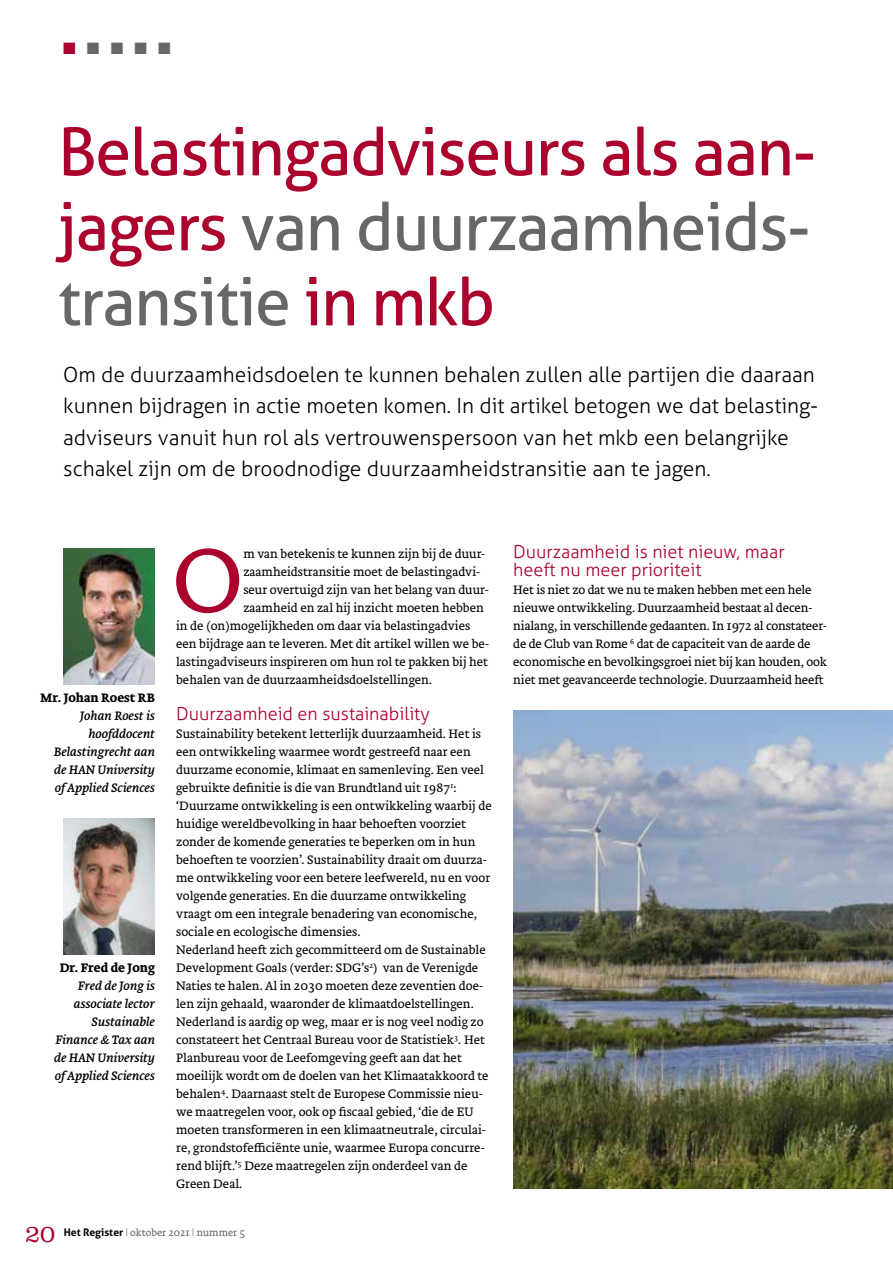
<style>
.page{position:relative;width:893px;height:1263px;background:#fff}
.page>*{position:absolute;margin:0;border:0;box-sizing:border-box;transform-origin:0 0}
.t1{font:300 94.05px "Brioni Text Std";color:#ab012d}
.t2{font:66px/75px "Aller";letter-spacing:-.02em;color:#ab012d;text-align:justify}
.t3{font:300 24.75px "Clarendon LT Std";color:#ab012d}
.t4{font:300 21px/31.5px "Aller";color:#000}
.t5{font:300 18px/18px "Aller";color:#ab012d}
.t6{font:16.5px "Zapf Dingbats";color:#ab012d}
.t7{font:300 12.75px/18px "Brioni Text Std";color:#000}
.t8{font:italic 12.75px/18px "Brioni Text Std";color:#000;text-align:right}
.t9{font:700 12.75px "Brioni Text Std";color:#000}
.t10{font:300 10.5px "Brioni Text Std";color:#676767}
.s1{color:#676767}
.s2{font-family:"Aller";font-weight:700;color:#000}
</style>
<div class="page">
<img style="left:64px;top:818px;width:91px;height:136px">
<img style="left:64px;top:548px;width:91px;height:136px">
<img style="left:513px;top:710px;width:380px;height:478px">
<p class="t6" style="left:63px;top:40px;width:109px">■<span class="s1">■■■■</span></p>
<h2 class="t2" style="left:58px;top:114px;width:759px">Belastingadviseurs als aan&shy;jagers <span class="s1">van duurzaamheids&shy;transitie</span> in mkb</h2>
<p class="t4" style="left:63px;top:359px;width:756px">Om de duurzaamheidsdoelen te kunnen behalen zullen alle partijen die daaraan kunnen bijdragen in actie moeten komen. In dit artikel betogen we dat belasting&shy;adviseurs vanuit hun rol als vertrouwenspersoon van het mkb een belangrijke schakel zijn om de broodnodige duurzaamheidstransitie aan te jagen.</p>
<p class="t9" style="left:41px;top:689px;width:116px">Mr. Johan Roest RB</p>
<p class="t8" style="left:54px;top:707px;width:102px">Johan Roest is hoofddocent<br>Belastingrecht aan de HAN University of Applied Sciences</p>
<p class="t9" style="left:60px;top:959px;width:97px">Dr. Fred de Jong</p>
<p class="t8" style="left:54px;top:977px;width:102px">Fred de Jong is associate lector<br>Sustainable<br>Finance &amp; Tax aan de HAN University of Applied Sciences</p>
<h1 class="t1" style="left:172px;top:519px;width:73px">O</h1>
<p class="t7" style="left:243px;top:545px;width:244px">m van betekenis te kunnen zijn bij de duur-</p>
<p class="t7" style="left:243px;top:563px;width:239px">zaamheidstransitie moet de belastingadvi-</p>
<p class="t7" style="left:243px;top:581px;width:247px">seur overtuigd zijn van het belang van duur-</p>
<p class="t7" style="left:243px;top:599px;width:242px">zaamheid en zal hij inzicht moeten hebben</p>
<p class="t7" style="left:176px;top:617px;width:296px">in de (on)mogelijkheden om daar via belastingadvies</p>
<p class="t7" style="left:176px;top:635px;width:314px">een bijdrage aan te leveren. Met dit artikel willen we be-</p>
<p class="t7" style="left:176px;top:653px;width:313px">lastingadviseurs inspireren om hun rol te pakken bij het</p>
<p class="t7" style="left:176px;top:671px;width:258px">behalen van de duurzaamheidsdoelstellingen.</p>
<h3 class="t5" style="left:176px;top:705px;width:255px">Duurzaamheid en sustainability</h3>
<p class="t7" style="left:176px;top:725px;width:317px">Sustainability betekent letterlijk duurzaamheid. Het is een ontwikkeling waarmee wordt gestreefd naar een duurzame economie, klimaat en samenleving. Een veel gebruikte definitie is die van Brundtland uit 1987<sup>1</sup>: ‘Duurzame ontwikkeling is een ontwikkeling waarbij de huidige wereldbevolking in haar behoeften voorziet zonder de komende generaties te beperken om in hun behoeften te voorzien’. Sustainability draait om duurza&shy;me ontwikkeling voor een betere leefwereld, nu en voor volgende generaties. En die duurzame ontwikkeling vraagt om een integrale benadering van economische, sociale en ecologische dimensies.<br>Nederland heeft zich gecommitteerd om de Sustainable Development Goals (verder: SDG’s<sup>2</sup>) van de Verenigde Naties te halen. Al in 2030 moeten deze zeventien doe&shy;len zijn gehaald, waaronder de klimaatdoelstellingen.<br>Nederland is aardig op weg, maar er is nog veel nodig zo constateert het Centraal Bureau voor de Statistiek<sup>3</sup>. Het Planbureau voor de Leefomgeving geeft aan dat het moeilijk wordt om de doelen van het Klimaatakkoord te behalen<sup>4</sup>. Daarnaast stelt de Europese Commissie nieu&shy;we maatregelen voor, ook op fiscaal gebied, ‘die de EU moeten transformeren in een klimaatneutrale, circulai&shy;re, grondstofefficiënte unie, waarmee Europa concurre&shy;rend blijft.’<sup>5</sup> Deze maatregelen zijn onderdeel van de Green Deal.</p>
<h3 class="t3" style="left:25px;top:1219px;width:32px">20</h3>
<p class="t10" style="left:64px;top:1225px;width:183px"><span class="s2">Het Register</span> | oktober 2021 | nummer 5</p>
<h3 class="t5" style="left:513px;top:543px;width:273px">Duurzaamheid is niet nieuw, maar heeft nu meer prioriteit</h3>
<p class="t7" style="left:513px;top:581px;width:315px">Het is niet zo dat we nu te maken hebben met een hele nieuwe ontwikkeling. Duurzaamheid bestaat al decen&shy;nialang, in verschillende gedaanten. In 1972 al constateer&shy;de de Club van Rome <sup>6</sup> dat de capaciteit van de aarde de economische en bevolkingsgroei niet bij kan houden, ook niet met geavanceerde technologie. Duurzaamheid heeft</p>
</div>
